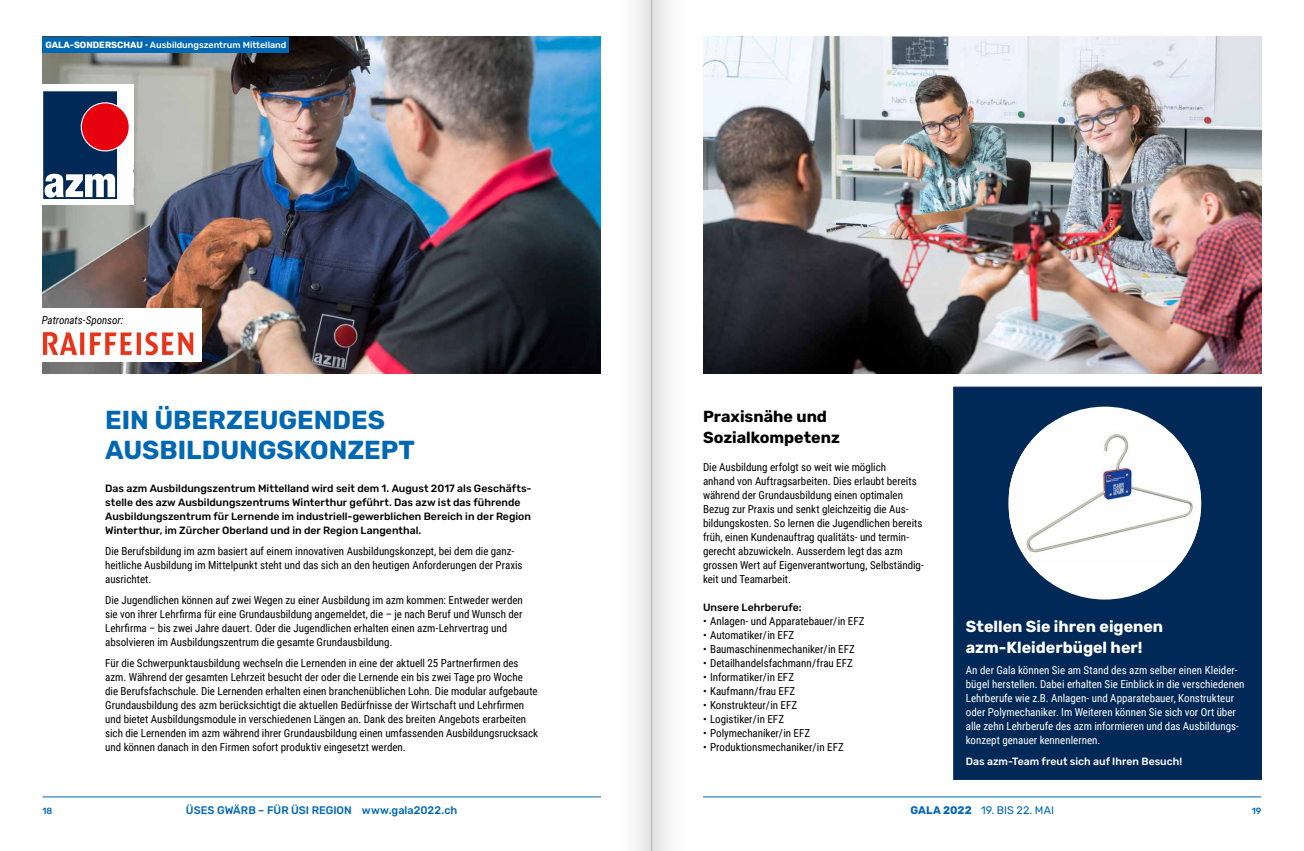
<style>
.page{position:relative;width:1304px;height:851px;background:#fff}
.page>*{position:absolute;margin:0;border:0;box-sizing:border-box;transform-origin:0 0}
.t1{font:700 26px/30px "Rubik";color:#0068b3}
.t2{font:700 16px/21px "Rubik";color:#fff}
.t3{font:700 16px/21px "Rubik";color:#000}
.t4{font:11px/14px "Roboto Condensed";color:#000}
.t5{font:11px/14px "Roboto Condensed";color:#fff}
.t6{font:500 11px "Rubik";color:#0068b3}
.t7{font:11px "Rubik";letter-spacing:.01em;color:#0068b3}
.t8{font:italic 11px "Roboto Condensed";letter-spacing:-.005em;color:#000}
.t9{font:500 10.5px/14px "Rubik";color:#000}
.t10{font:500 10.5px "Rubik";color:#fff}
.t11{font:500 9px "Rubik";color:#fff}
.t12{font:500 9px "Rubik";color:#0068b3}
.s1{font-weight:700}
</style>
<div class="page">
<hr style="left:703px;top:796px;width:558px;height:1px;background:#0068b3">
<hr style="left:43px;top:796px;width:558px;height:1px;background:#0068b3">
<img style="left:43px;top:37px;width:558px;height:336px">
<img style="left:703px;top:37px;width:558px;height:336px">
<div style="left:43px;top:84px;width:91px;height:121px;background:#fff"></div>
<div style="left:44px;top:92px;width:73px;height:106px;background:#002957"></div>
<svg style="left:81px;top:102px;width:49px;height:49px"></svg>
<div style="left:82px;top:103px;width:47px;height:47px;background:#e7000e;border-radius:50%"></div>
<svg style="left:45px;top:174px;width:70px;height:24px"></svg>
<div style="left:953px;top:386px;width:309px;height:393px;background:#002957;border:1px solid #002957"></div>
<div style="left:43px;top:37px;width:246px;height:15px;background:#0068b3"></div>
<div style="left:42px;top:308px;width:160px;height:54px;background:#fff"></div>
<img style="left:43px;top:332px;width:151px;height:23px">
<div style="left:1008px;top:406px;width:193px;height:193px;background:#fff;border-radius:50%"></div>
<img style="left:1009px;top:424px;width:192px;height:140px">
<div style="left:652px;top:0;width:34px;height:850px;background:linear-gradient(to right,#e3e3e3,#fff)"></div>
<div style="left:618px;top:0;width:34px;height:850px;background:linear-gradient(to right,#fff,#e4e5e5)"></div>
<p class="t11" style="left:45px;top:40px;width:242px"><span class="s1">GALA-SONDERSCHAU</span> · Ausbildungszentrum Mittelland</p>
<p class="t8" style="left:42px;top:312px;width:83px">Patronats-Sponsor:</p>
<h1 class="t1" style="left:105px;top:406px;width:311px">EIN ÜBERZEUGENDES<br>AUSBILDUNGSKONZEPT</h1>
<p class="t9" style="left:105px;top:481px;width:428px">Das azm Ausbildungszentrum Mittelland wird seit dem 1. August 2017 als Geschäfts&shy;stelle des azw Ausbildungszentrums Winterthur geführt. Das azw ist das führende Ausbildungszentrum für Lernende im industriell-gewerblichen Bereich in der Region Winterthur, im Zürcher Oberland und in der Region Langenthal.</p>
<p class="t4" style="left:105px;top:544px;width:419px">Die Berufsbildung im azm basiert auf einem innovativen Ausbildungskonzept, bei dem die ganz&shy;heitliche Ausbildung im Mittelpunkt steht und das sich an den heutigen Anforderungen der Praxis ausrichtet.</p>
<p class="t4" style="left:105px;top:593px;width:419px">Die Jugendlichen können auf zwei Wegen zu einer Ausbildung im azm kommen: Entweder werden sie von ihrer Lehrfirma für eine Grundausbildung angemeldet, die – je nach Beruf und Wunsch der Lehrfirma – bis zwei Jahre dauert. Oder die Jugendlichen erhalten einen azm-Lehrvertrag und absolvieren im Ausbildungszentrum die gesamte Grundausbildung.</p>
<p class="t4" style="left:105px;top:656px;width:435px">Für die Schwerpunktausbildung wechseln die Lernenden in eine der aktuell 25 Partnerfirmen des azm. Während der gesamten Lehrzeit besucht der oder die Lernende ein bis zwei Tage pro Woche die Berufsfachschule. Die Lernenden erhalten einen branchenüblichen Lohn. Die modular aufgebaute Grundausbildung des azm berücksichtigt die aktuellen Bedürfnisse der Wirtschaft und Lehrfirmen und bietet Ausbildungsmodule in verschiedenen Längen an. Dank des breiten Angebots erarbeiten sich die Lernenden im azm während ihrer Grundausbildung einen umfassenden Ausbildungsrucksack und können danach in den Firmen sofort produktiv eingesetzt werden.</p>
<h2 class="t3" style="left:703px;top:406px;width:138px">Praxisnähe und<br>Sozialkompetenz</h2>
<p class="t4" style="left:703px;top:460px;width:222px">Die Ausbildung erfolgt so weit wie möglich<br>anhand von Auftragsarbeiten. Dies erlaubt bereits während der Grundausbildung einen optimalen Bezug zur Praxis und senkt gleichzeitig die Aus&shy;bildungskosten. So lernen die Jugendlichen bereits früh, einen Kundenauftrag qualitäts- und termin&shy;gerecht abzuwickeln. Ausserdem legt das azm grossen Wert auf Eigenverantwortung, Selbständig&shy;keit und Teamarbeit.</p>
<p class="t9" style="left:703px;top:600px;width:100px">Unsere Lehrberufe:</p>
<p class="t4" style="left:703px;top:614px;width:163px">• Anlagen- und Apparatebauer/in EFZ</p>
<p class="t4" style="left:703px;top:628px;width:93px">• Automatiker/in EFZ</p>
<p class="t4" style="left:703px;top:642px;width:154px">• Baumaschinenmechaniker/in EFZ</p>
<p class="t4" style="left:703px;top:656px;width:152px">• Detailhandelsfachmann/frau EFZ</p>
<p class="t4" style="left:703px;top:670px;width:93px">• Informatiker/in EFZ</p>
<p class="t4" style="left:703px;top:684px;width:94px">• Kaufmann/frau EFZ</p>
<p class="t4" style="left:703px;top:698px;width:96px">• Konstrukteur/in EFZ</p>
<p class="t4" style="left:703px;top:712px;width:83px">• Logistiker/in EFZ</p>
<p class="t4" style="left:703px;top:726px;width:109px">• Polymechaniker/in EFZ</p>
<p class="t4" style="left:703px;top:740px;width:142px">• Produktionsmechaniker/in EFZ</p>
<h2 class="t2" style="left:966px;top:616px;width:199px">Stellen Sie ihren eigenen azm-Kleiderbügel her!</h2>
<p class="t5" style="left:966px;top:663px;width:280px">An der Gala können Sie am Stand des azm selber einen Kleider&shy;bügel herstellen. Dabei erhalten Sie Einblick in die verschiedenen Lehrberufe wie z.B. Anlagen- und Apparatebauer, Konstrukteur oder Polymechaniker. Im Weiteren können Sie sich vor Ort über alle zehn Lehrberufe des azm informieren und das Ausbildungs&shy;konzept genauer kennenlernen.</p>
<p class="t10" style="left:966px;top:755px;width:218px">Das azm-Team freut sich auf Ihren Besuch!</p>
<p class="t12" style="left:43px;top:805px;width:11px">18</p>
<p class="t6" style="left:186px;top:804px;width:273px">ÜSES GWÄRB – FÜR ÜSI REGION www.gala2022.ch</p>
<p class="t7" style="left:910px;top:804px;width:145px"><span class="s1">GALA 2022</span> 19. BIS 22. MAI</p>
<p class="t12" style="left:1252px;top:805px;width:11px">19</p>
</div>
